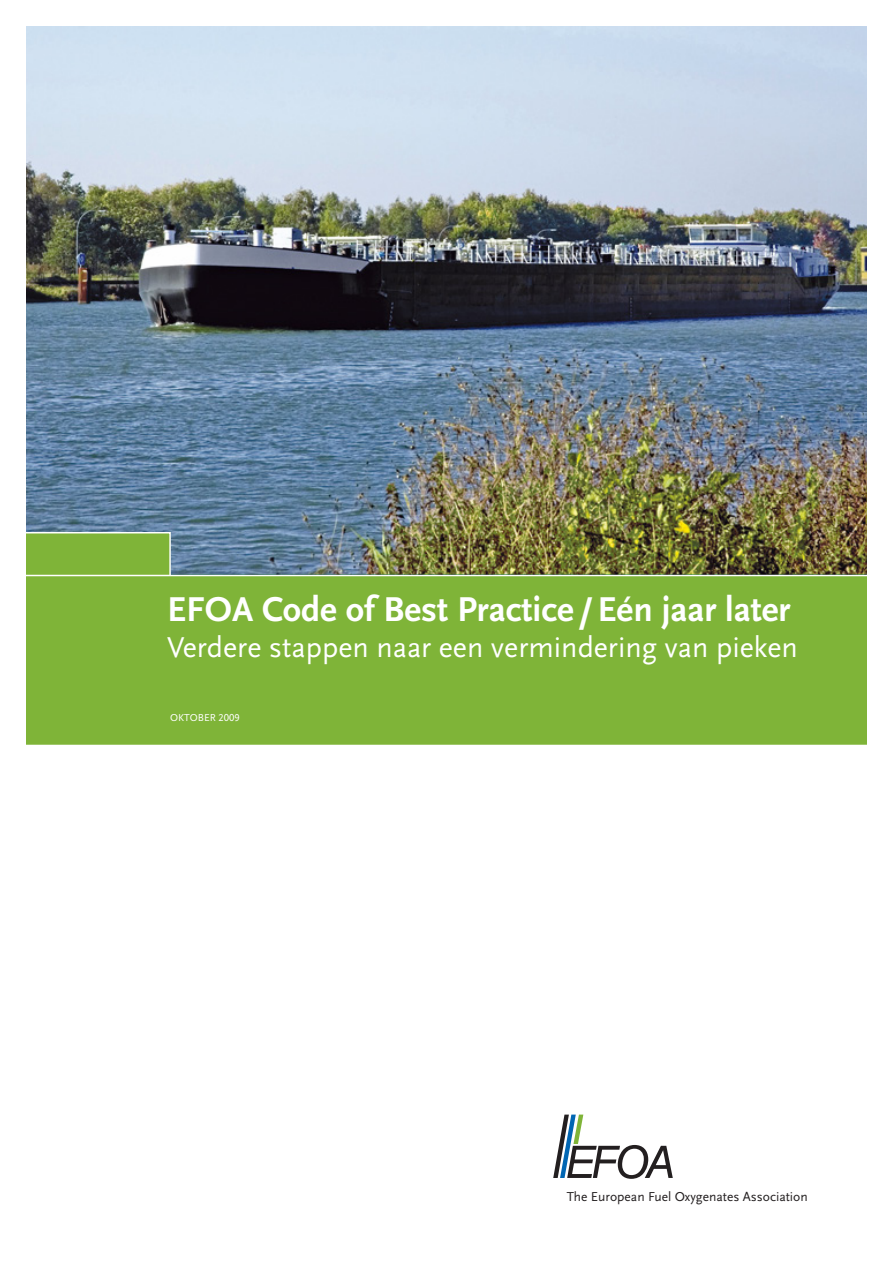
<style>
.page{position:relative;width:893px;height:1263px;background:#fff}
.page>*{position:absolute;margin:0;border:0;box-sizing:border-box;transform-origin:0 0}
.t1{font:700 36px "Scala Sans";color:#fff}
.t2{font:30px "Scala Sans";color:#fff}
.t3{font:13.5px "Scala Sans";color:#231f20}
.t4{font:10.5px "Scala Sans Caps";color:#fff}
</style>
<div class="page">
<img style="left:26px;top:26px;width:841px;height:548px">
<svg style="left:553px;top:1114px;width:120px;height:65px"></svg>
<div style="left:12px;top:532px;width:159px;height:44px;background:#7fb438;border:2px solid #fff"></div>
<div style="left:12px;top:575px;width:869px;height:171px;background:#7fb438;border:2px solid #fff"></div>
<div style="left:0;top:0;width:26px;height:1263px;background:#fff"></div>
<div style="left:867px;top:0;width:26px;height:1263px;background:#fff"></div>
<p class="t1" style="left:167px;top:590px;width:625px">EFOA Code of Best Practice /Eén jaar later</p>
<p class="t2" style="left:167px;top:631px;width:632px">Verdere stappen naar een vermindering van pieken</p>
<p class="t4" style="left:170px;top:712px;width:71px">OKTOBER 2009</p>
<p class="t3" style="left:567px;top:1189px;width:243px">The European Fuel Oxygenates Association</p>
</div>
